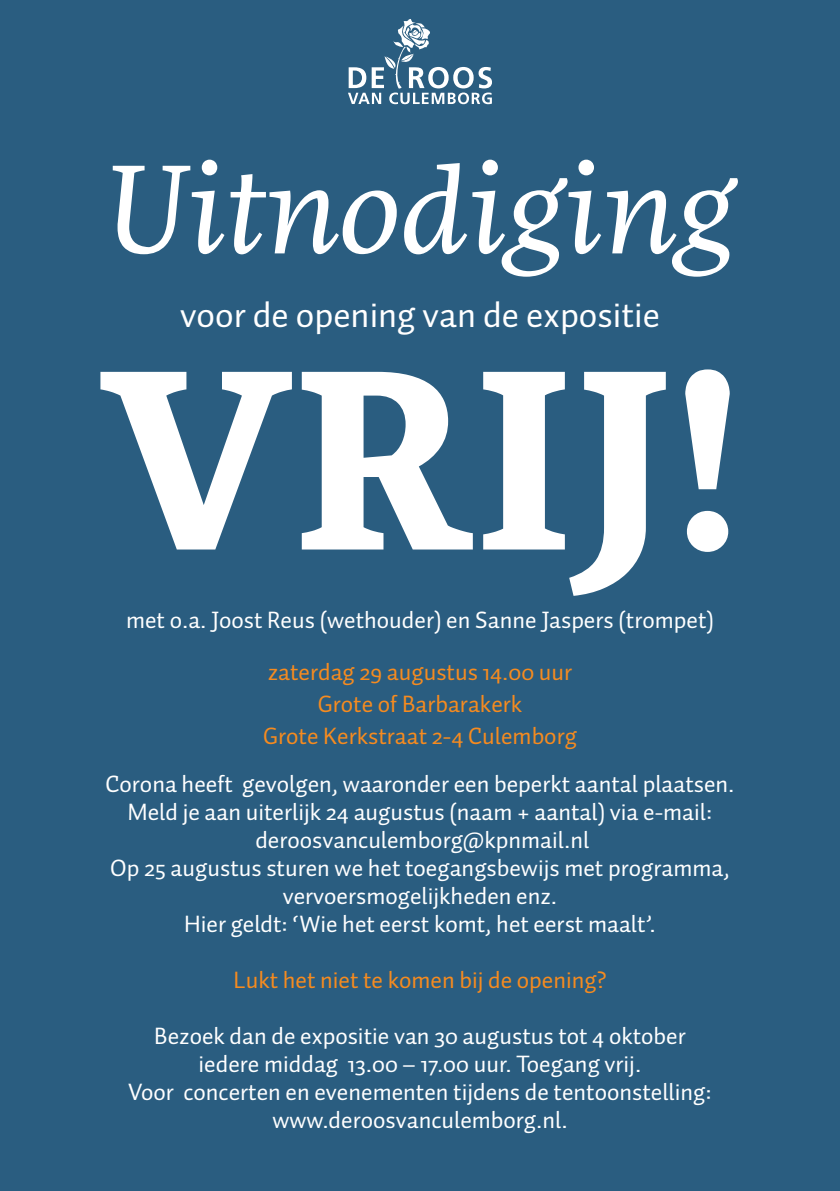
<style>
.page{position:relative;width:840px;height:1191px;background:#fff}
.page>*{position:absolute;margin:0;border:0;box-sizing:border-box;transform-origin:0 0}
.t1{font:700 240px "More Offc";color:#fff}
.t2{font:italic 120px "More Offc";color:#fff}
.t3{font:36px "Auto Pro";color:#fff}
.t4{font:24px/28px "Auto Pro";color:#fff;text-align:center}
.t5{font:24px "Auto Pro";color:#f68b1f}
</style>
<div class="page">
<div style="left:0;top:0;width:839px;height:1191px;background:#2a5d80"></div>
<svg style="left:348px;top:19px;width:143px;height:85px"></svg>
<p class="t2" style="left:105px;top:138px;width:630px">Uitnodiging</p>
<p class="t3" style="left:180px;top:290px;width:481px">voor de opening van de expositie</p>
<p class="t1" style="left:101px;top:310px;width:639px">VRIJ!</p>
<p class="t4" style="left:126px;top:605px;width:589px">met o.a. Joost Reus (wethouder) en Sanne Jaspers (trompet)</p>
<p class="t5" style="left:267px;top:654px;width:306px">zaterdag 29 augustus 14.00 uur</p>
<p class="t5" style="left:317px;top:686px;width:206px">Grote of Barbarakerk</p>
<p class="t5" style="left:263px;top:718px;width:315px">Grote Kerkstraat 2-4 Culemborg</p>
<p class="t4" style="left:105px;top:769px;width:630px">Corona heeft gevolgen, waaronder een beperkt aantal plaatsen.</p>
<p class="t4" style="left:127px;top:797px;width:586px">Meld je aan uiterlijk 24 augustus (naam + aantal) via e-mail:</p>
<p class="t4" style="left:255px;top:825px;width:335px">deroosvanculemborg@kpnmail.nl</p>
<p class="t4" style="left:110px;top:853px;width:620px">Op 25 augustus sturen we het toegangsbewijs met programma,</p>
<p class="t4" style="left:282px;top:881px;width:276px">vervoersmogelijkheden enz.</p>
<p class="t4" style="left:184px;top:909px;width:473px">Hier geldt: ‘Wie het eerst komt, het eerst maalt’.</p>
<p class="t5" style="left:233px;top:962px;width:374px">Lukt het niet te komen bij de opening?</p>
<p class="t4" style="left:154px;top:1021px;width:532px">Bezoek dan de expositie van 30 augustus tot 4 oktober iedere middag 13.00 – 17.00 uur. Toegang vrij.</p>
<p class="t4" style="left:128px;top:1077px;width:584px">Voor concerten en evenementen tijdens de tentoonstelling:</p>
<p class="t4" style="left:272px;top:1105px;width:296px">www.deroosvanculemborg.nl.</p>
</div>
